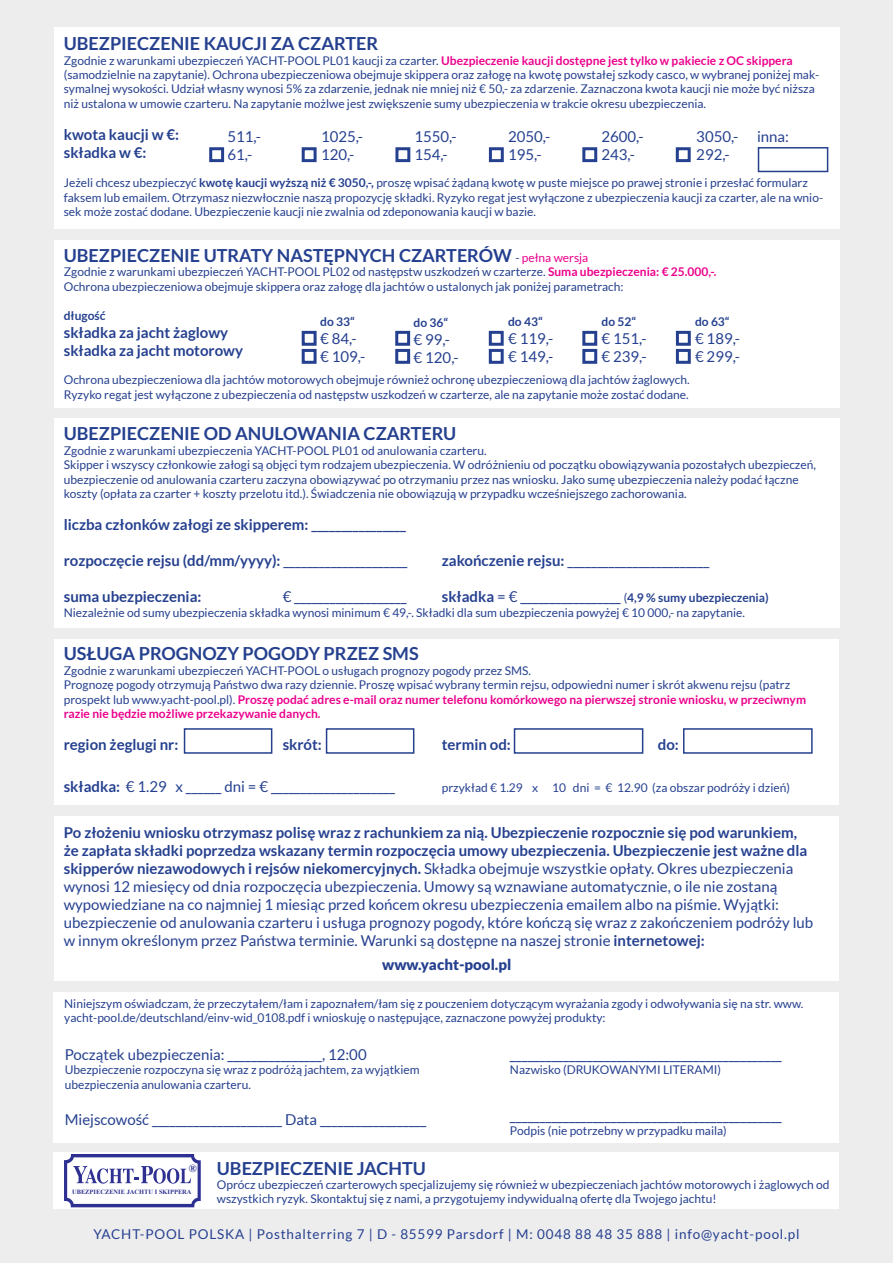
<style>
.page{position:relative;width:893px;height:1263px;background:#eeedee}
.page>*{position:absolute;margin:0;border:0;box-sizing:border-box;transform-origin:0 0}
.t1{font:700 18px "Lato";color:#25408f}
.t2{font:15px/18px "Lato";color:#25408f}
.t3{font:700 15px/18px "Lato";color:#25408f}
.t4{font:900 15px "Lato";color:#25408f}
.t5{font:13.5px "Lato";letter-spacing:.06em;color:#25408f}
.t6{font:12px/14.4px "Lato";color:#25408f}
.t7{font:700 12px "Lato";color:#25408f}
.t8{font:700 6.45px "Times New Roman";color:#2e3092}
.s1{font-weight:700;color:#ec008c}
.s2{font-weight:700}
.s3{font-weight:400;font-size:12px}
.s4{font-weight:400;font-size:12px;color:#ec008c}
.s5{font-weight:400}
.s6{font-weight:700;font-size:15px}
.s7{font-size:15px}
.s8{font-family:"Times New Roman";font-size:10.8px;color:#2e3092}
</style>
<div class="page">
<div style="left:54px;top:27px;width:785px;height:202px;background:#fff"></div>
<div style="left:302px;top:147px;width:15px;height:15px;border:3px solid #25408f"></div>
<div style="left:54px;top:240px;width:785px;height:168px;background:#fff"></div>
<div style="left:54px;top:418px;width:785px;height:210px;background:#fff"></div>
<div style="left:54px;top:639px;width:785px;height:166px;background:#fff"></div>
<div style="left:54px;top:816px;width:785px;height:165px;background:#fff"></div>
<div style="left:54px;top:992px;width:785px;height:151px;background:#fff"></div>
<div style="left:209px;top:147px;width:15px;height:15px;border:3px solid #25408f"></div>
<div style="left:395px;top:147px;width:15px;height:15px;border:3px solid #25408f"></div>
<div style="left:489px;top:147px;width:15px;height:15px;border:3px solid #25408f"></div>
<div style="left:582px;top:147px;width:15px;height:15px;border:3px solid #25408f"></div>
<div style="left:676px;top:147px;width:15px;height:15px;border:3px solid #25408f"></div>
<div style="left:302px;top:349px;width:15px;height:15px;border:3px solid #25408f"></div>
<div style="left:514px;top:728px;width:129px;height:26px;border:2px solid #25408f"></div>
<div style="left:683px;top:728px;width:130px;height:26px;border:2px solid #25408f"></div>
<div style="left:326px;top:728px;width:88px;height:26px;border:2px solid #25408f"></div>
<div style="left:184px;top:728px;width:88px;height:26px;border:2px solid #25408f"></div>
<div style="left:54px;top:1152px;width:785px;height:57px;background:#fff"></div>
<svg style="left:64px;top:1154px;width:137px;height:53px"></svg>
<div style="left:302px;top:331px;width:15px;height:15px;border:3px solid #25408f"></div>
<div style="left:395px;top:349px;width:15px;height:15px;border:3px solid #25408f"></div>
<div style="left:395px;top:331px;width:15px;height:15px;border:3px solid #25408f"></div>
<div style="left:489px;top:349px;width:15px;height:15px;border:3px solid #25408f"></div>
<div style="left:489px;top:331px;width:15px;height:15px;border:3px solid #25408f"></div>
<div style="left:582px;top:349px;width:15px;height:15px;border:3px solid #25408f"></div>
<div style="left:582px;top:331px;width:15px;height:15px;border:3px solid #25408f"></div>
<div style="left:676px;top:349px;width:15px;height:15px;border:3px solid #25408f"></div>
<div style="left:676px;top:331px;width:15px;height:15px;border:3px solid #25408f"></div>
<div style="left:758px;top:147px;width:70px;height:25px;border:2px solid #25408f"></div>
<h1 class="t1" style="left:64px;top:33px;width:316px">UBEZPIECZENIE KAUCJI ZA CZARTER</h1>
<p class="t6" style="left:64px;top:53px;width:757px">Zgodnie z warunkami ubezpieczeń YACHT-POOL PL01 kaucji za czarter. <span class="s1">Ubezpieczenie kaucji dostępne jest tylko w pakiecie z OC skippera </span>(samodzielnie na zapytanie). Ochrona ubezpieczeniowa obejmuje skippera oraz załogę na kwotę powstałej szkody casco, w wybranej poniżej mak&shy;symalnej wysokości. Udział własny wynosi 5% za zdarzenie, jednak nie mniej niż € 50,- za zdarzenie. Zaznaczona kwota kaucji nie może być niższa niż ustalona w umowie czarteru. Na zapytanie możlwe jest zwiększenie sumy ubezpieczenia w trakcie okresu ubezpieczenia.</p>
<p class="t3" style="left:64px;top:126px;width:117px">kwota kaucji w €: składka w €:</p>
<p class="t6" style="left:64px;top:175px;width:761px">Jeżeli chcesz ubezpieczyć <span class="s2">kwotę kaucji wyższą niż € 3050,-,</span> proszę wpisać żądaną kwotę w puste miejsce po prawej stronie i przesłać formularz faksem lub emailem. Otrzymasz niezwłocznie naszą propozycję składki. Ryzyko regat jest wyłączone z ubezpieczenia kaucji za czarter, ale na wnio&shy;sek może zostać dodane. Ubezpieczenie kaucji nie zwalnia od zdeponowania kaucji w bazie.</p>
<h1 class="t1" style="left:64px;top:245px;width:526px">UBEZPIECZENIE UTRATY NASTĘPNYCH CZARTERÓW <span class="s3">-</span> <span class="s4">pełna wersja</span></h1>
<p class="t6" style="left:64px;top:265px;width:654px">Zgodnie z warunkami ubezpieczeń YACHT-POOL PL02 od następstw uszkodzeń w czarterze. <span class="s1">Suma ubezpieczenia: € 25.000,-.<br></span>Ochrona ubezpieczeniowa obejmuje skippera oraz załogę dla jachtów o ustalonych jak poniżej parametrach:</p>
<p class="t7" style="left:64px;top:308px;width:43px">długość</p>
<p class="t3" style="left:64px;top:323px;width:181px">składka za jacht żaglowy składka za jacht motorowy</p>
<p class="t6" style="left:64px;top:373px;width:627px">Ochrona ubezpieczeniowa dla jachtów motorowych obejmuje również ochronę ubezpieczeniową dla jachtów żaglowych.<br>Ryzyko regat jest wyłączone z ubezpieczenia od następstw uszkodzeń w czarterze, ale na zapytanie może zostać dodane.</p>
<h1 class="t1" style="left:64px;top:424px;width:394px">UBEZPIECZENIE OD ANULOWANIA CZARTERU</h1>
<p class="t6" style="left:64px;top:443px;width:754px">Zgodnie z warunkami ubezpieczenia YACHT-POOL PL01 od anulowania czarteru.<br>Skipper i wszyscy członkowie załogi są objęci tym rodzajem ubezpieczenia. W odróżnieniu od początku obowiązywania pozostałych ubezpieczeń, ubezpieczenie od anulowania czarteru zaczyna obowiązywać po otrzymaniu przez nas wniosku. Jako sumę ubezpieczenia należy podać łączne koszty (opłata za czarter + koszty przelotu itd.). Świadczenia nie obowiązują w przypadku wcześniejszego zachorowania.</p>
<p class="t3" style="left:64px;top:516px;width:344px">liczba członków załogi ze skipperem: ________________</p>
<p class="t3" style="left:64px;top:552px;width:345px">rozpoczęcie rejsu (dd/mm/yyyy): <span class="s5">_____________________</span></p>
<p class="t2" style="left:442px;top:552px;width:269px"><span class="s2">zakończenie rejsu:</span> ________________________</p>
<p class="t3" style="left:64px;top:588px;width:139px">suma ubezpieczenia:</p>
<p class="t2" style="left:283px;top:588px;width:125px">€ ___________________</p>
<p class="t2" style="left:228px;top:127px;width:35px">511,-<br>61,-</p>
<p class="t2" style="left:321px;top:127px;width:44px">1025,-<br>120,-</p>
<p class="t2" style="left:414px;top:127px;width:44px">1550,-<br>154,-</p>
<p class="t2" style="left:508px;top:127px;width:44px">2050,-<br>195,-</p>
<p class="t2" style="left:601px;top:127px;width:44px">2600,-<br>243,-</p>
<p class="t2" style="left:696px;top:127px;width:44px">3050,-<br>292,-</p>
<p class="t2" style="left:757px;top:127px;width:33px">inna:</p>
<p class="t7" style="left:320px;top:314px;width:36px">do 33“</p>
<p class="t2" style="left:320px;top:329px;width:47px">€ 84,- € 109,-</p>
<p class="t7" style="left:695px;top:314px;width:36px">do 63“</p>
<p class="t2" style="left:695px;top:329px;width:47px">€ 189,- € 299,-</p>
<p class="t7" style="left:508px;top:315px;width:36px">do 43“</p>
<p class="t2" style="left:508px;top:330px;width:47px">€ 119,- € 149,-</p>
<p class="t7" style="left:602px;top:315px;width:36px">do 52“</p>
<p class="t2" style="left:602px;top:330px;width:47px">€ 151,- € 239,-</p>
<p class="t7" style="left:414px;top:315px;width:36px">do 36“</p>
<p class="t2" style="left:414px;top:330px;width:47px">€ 99,- € 120,-</p>
<p class="t6" style="left:64px;top:591px;width:706px;text-indent:378px"><span class="s6">składka</span> <span class="s7">= € _________________</span> (<span class="s2">4,9 % sumy ubezpieczenia)<br></span>Niezależnie od sumy ubezpieczenia składka wynosi minimum € 49,-. Składki dla sum ubezpieczenia powyżej € 10 000,- na zapytanie.</p>
<h1 class="t1" style="left:64px;top:643px;width:356px">USŁUGA PROGNOZY POGODY PRZEZ SMS</h1>
<p class="t6" style="left:64px;top:663px;width:744px">Zgodnie z warunkami ubezpieczeń YACHT-POOL o usługach prognozy pogody przez SMS.<br>Prognozę pogody otrzymują Państwo dwa razy dziennie. Proszę wpisać wybrany termin rejsu, odpowiedni numer i skrót akwenu rejsu (patrz prospekt lub www.yacht-pool.pl). <span class="s1">Proszę podać adres e-mail oraz numer telefonu komórkowego na pierwszej stronie wniosku, w przeciwnym razie nie będzie możliwe przekazywanie danych.</span></p>
<p class="t3" style="left:64px;top:736px;width:116px">region żeglugi nr:</p>
<p class="t3" style="left:283px;top:736px;width:41px">skrót:</p>
<p class="t3" style="left:442px;top:736px;width:71px">termin od:</p>
<p class="t3" style="left:658px;top:736px;width:23px">do:</p>
<p class="t2" style="left:64px;top:778px;width:333px"><span class="s2">składka:</span> € 1.29 x ______ dni = € _____________________</p>
<p class="t6" style="left:442px;top:781px;width:350px">przykład € 1.29 x 10 dni = € 12.90 (za obszar podróży i dzień)</p>
<p class="t2" style="left:64px;top:823px;width:751px"><span class="s2">Po złożeniu wniosku otrzymasz polisę wraz z rachunkiem za nią. Ubezpieczenie rozpocznie się pod warunkiem, że zapłata składki poprzedza wskazany termin rozpoczęcia umowy ubezpieczenia. Ubezpieczenie jest ważne dla skipperów niezawodowych i rejsów niekomercyjnych.</span> Składka obejmuje wszystkie opłaty. Okres ubezpieczenia wynosi 12 miesięcy od dnia rozpoczęcia ubezpieczenia. Umowy są wznawiane automatycznie, o ile nie zostaną wypowiedziane na co najmniej 1 miesiąc przed końcem okresu ubezpieczenia emailem albo na piśmie. Wyjątki: ubezpieczenie od anulowania czarteru i usługa prognozy pogody, które kończą się wraz z zakończeniem podróży lub w innym określonym przez Państwa terminie. Warunki są dostępne na naszej stronie <span class="s2">internetowej:</span></p>
<p class="t4" style="left:382px;top:956px;width:131px">www.yacht-pool.pl</p>
<p class="t6" style="left:64px;top:996px;width:741px">Niniejszym oświadczam, że przeczytałem/łam i zapoznałem/łam się z pouczeniem dotyczącym wyrażania zgody i odwoływania się na str. www. yacht-pool.de/deutschland/einv-wid_0108.pdf i wnioskuję o następujące, zaznaczone powyżej produkty:</p>
<p class="t2" style="left:65px;top:1045px;width:303px">Początek ubezpieczenia: ________________, 12:00</p>
<p class="t6" style="left:65px;top:1062px;width:356px">Ubezpieczenie rozpoczyna się wraz z podróżą jachtem, za wyjątkiem ubezpieczenia anulowania czarteru.</p>
<p class="t2" style="left:65px;top:1110px;width:363px">Miejscowość ______________________ Data __________________</p>
<p class="t2" style="left:510px;top:1045px;width:273px">______________________________________________</p>
<p class="t6" style="left:510px;top:1062px;width:213px">Nazwisko (DRUKOWANYMI LITERAMI)</p>
<p class="t2" style="left:510px;top:1106px;width:273px">______________________________________________</p>
<p class="t6" style="left:510px;top:1124px;width:218px">Podpis (nie potrzebny w przypadku maila)</p>
<h1 class="t1" style="left:189px;top:1158px;width:239px"><span class="s8">®</span> UBEZPIECZENIE JACHTU</h1>
<p class="t6" style="left:217px;top:1177px;width:614px">Oprócz ubezpieczeń czarterowych specjalizujemy się również w ubezpieczeniach jachtów motorowych i żaglowych od wszystkich ryzyk. Skontaktuj się z nami, a przygotujemy indywidualną ofertę dla Twojego jachtu!</p>
<p class="t8" style="left:72px;top:1187px;width:121px">UBEZPIECZENIE JACHTU I SKIPPERA</p>
<p class="t5" style="left:93px;top:1226px;width:708px">YACHT-POOL POLSKA | Posthalterring 7 | D - 85599 Parsdorf | M: 0048 88 48 35 888 | info@yacht-pool.pl</p>
</div>
